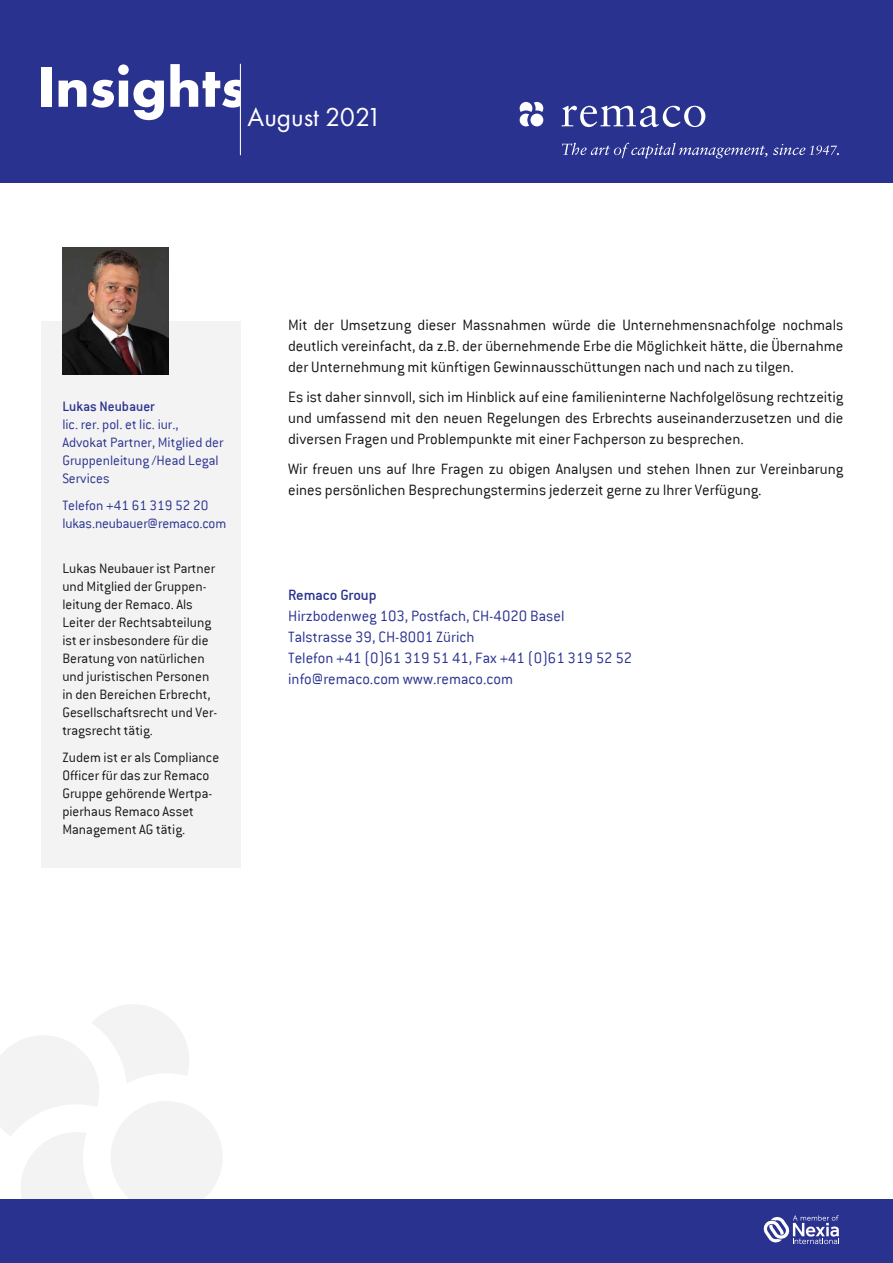
<style>
.page{position:relative;width:893px;height:1263px;background:#fff}
.page>*{position:absolute;margin:0;border:0;box-sizing:border-box;transform-origin:0 0}
.t1{font:27px "Futura PT";color:#fff}
.t2{font:300 16.5px/21px "Conduit ITC";color:#131413;text-align:justify}
.t3{font:300 16.5px/21px "Conduit ITC";color:#2a328f}
.t4{font:16.5px "Conduit ITC";letter-spacing:-.015em;color:#2a328f}
.t5{font:300 15px/18px "Conduit ITC";color:#131413}
.t6{font:300 15px/18px "Conduit ITC";color:#2a328f}
.t7{font:500 15px "Conduit ITC";color:#2a328f}
</style>
<div class="page">
<div style="left:0;top:0;width:893px;height:183px;background:#2a328f"></div>
<svg style="left:562px;top:106px;width:143px;height:21px"></svg>
<svg style="left:520px;top:102px;width:23px;height:24px"></svg>
<div style="left:530px;top:114px;width:13px;height:12px;background:#fff;border-radius:50%"></div>
<svg style="left:562px;top:143px;width:205px;height:15px"></svg>
<svg style="left:773px;top:144px;width:66px;height:11px"></svg>
<svg style="left:0;top:1005px;width:222px;height:194px"></svg>
<div style="left:0;top:1199px;width:893px;height:64px;background:#2a328f"></div>
<svg style="left:763px;top:1215px;width:76px;height:29px"></svg>
<hr style="left:240px;top:64px;width:1px;height:91px;background:#fff">
<div style="left:41px;top:321px;width:200px;height:546px;background:#f3f3f4"></div>
<img style="left:62px;top:247px;width:107px;height:128px">
<h1 class="t1" style="left:37px;top:101px;width:346px"><sup>Insights</sup>August 2021</h1>
<p class="t7" style="left:62px;top:398px;width:94px">Lukas Neubauer</p>
<p class="t6" style="left:62px;top:415px;width:163px">lic. rer. pol. et lic. iur.,<br>Advokat Partner, Mitglied der<br>Gruppenleitung /Head Legal<br>Services</p>
<p class="t6" style="left:62px;top:496px;width:165px">Telefon +41 61 319 52 20 lukas.neubauer@remaco.com</p>
<p class="t5" style="left:62px;top:559px;width:157px">Lukas Neubauer ist Partner und Mitglied der Gruppen&shy;leitung der Remaco. Als<br>Leiter der Rechtsabteilung ist er insbesondere für die<br>Beratung von natürlichen und juristischen Personen in den Bereichen Erbrecht,<br>Gesellschaftsrecht und Ver&shy;tragsrecht tätig.</p>
<p class="t5" style="left:62px;top:748px;width:158px">Zudem ist er als Compliance<br>Officer für das zur Remaco<br>Gruppe gehörende Wertpa&shy;pierhaus Remaco Asset<br>Management AG tätig.</p>
<p class="t2" style="left:288px;top:314px;width:557px">Mit der Umsetzung dieser Massnahmen würde die Unternehmensnachfolge nochmals deutlich vereinfacht, da z.B. der übernehmende Erbe die Möglichkeit hätte, die Übernahme der Unternehmung mit künftigen Gewinnausschüttungen nach und nach zu tilgen.</p>
<p class="t2" style="left:288px;top:386px;width:557px">Es ist daher sinnvoll, sich im Hinblick auf eine familieninterne Nachfolgelösung rechtzeitig und umfassend mit den neuen Regelungen des Erbrechts auseinanderzusetzen und die diversen Fragen und Problempunkte mit einer Fachperson zu besprechen.</p>
<p class="t2" style="left:288px;top:458px;width:557px">Wir freuen uns auf Ihre Fragen zu obigen Analysen und stehen Ihnen zur Vereinbarung eines persönlichen Besprechungstermins jederzeit gerne zu Ihrer Verfügung.</p>
<p class="t4" style="left:288px;top:586px;width:90px">Remaco Group</p>
<p class="t3" style="left:288px;top:605px;width:346px">Hirzbodenweg 103, Postfach, CH-4020 Basel Talstrasse 39, CH-8001 Zürich<br>Telefon +41 (0)61 319 51 41, Fax +41 (0)61 319 52 52 info@remaco.com www.remaco.com</p>
</div>
